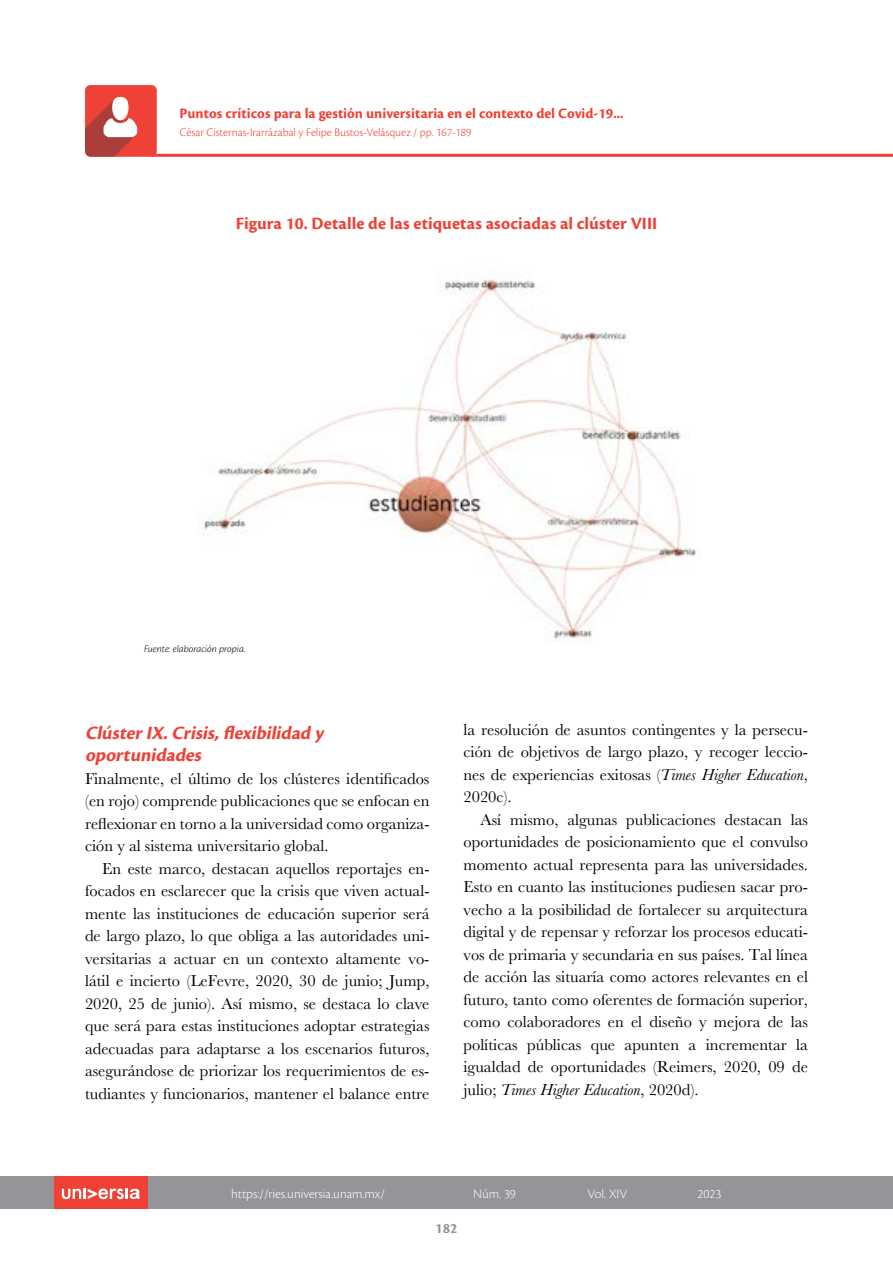
<style>
.page{position:relative;width:893px;height:1263px;background:#fff}
.page>*{position:absolute;margin:0;border:0;box-sizing:border-box;transform-origin:0 0}
.t1{font:italic 700 19.5px/22.5px "Cronos Pro";color:#ef4135}
.t2{font:700 18px "Cronos Pro";letter-spacing:.005em;color:#ef4135}
.t3{font:16.5px/22.5px "Baskerville";color:#000;text-align:justify}
.t4{font:700 15px "Cronos Pro";letter-spacing:.005em;color:#ef4135}
.t5{font:700 15px "Cronos Pro";color:#939598}
.t6{font:300 13.5px "Cronos Pro";color:#fff}
.t7{font:300 12px "Cronos Pro";color:#ef4135}
.t8{font:italic 300 10.5px "Cronos Pro";letter-spacing:-.005em;color:#000}
.s1{font-style:italic}
</style>
<div class="page">
<hr style="left:151px;top:154px;width:742px;height:3px;background:#ef4135">
<div style="left:85px;top:85px;width:72px;height:72px;background:#ef4136;border-radius:5px"></div>
<svg style="left:85px;top:99px;width:52px;height:58px"></svg>
<div style="left:112px;top:97px;width:17px;height:23px;background:#fff;border-radius:50%"></div>
<div style="left:0;top:1177px;width:893px;height:32px;background:#939598"></div>
<div style="left:54px;top:1177px;width:94px;height:32px;background:#ef4135"></div>
<svg style="left:62px;top:1188px;width:78px;height:11px"></svg>
<img style="left:199px;top:274px;width:497px;height:369px">
<p class="t4" style="left:180px;top:104px;width:445px">Puntos críticos para la gestión universitaria en el contexto del Covid-19...</p>
<p class="t7" style="left:180px;top:125px;width:293px">César Cisternas-Irarrázabal y Felipe Bustos-Velásquez / pp. 167-189</p>
<p class="t2" style="left:236px;top:213px;width:423px">Figura 10. Detalle de las etiquetas asociadas al clúster VIII</p>
<p class="t8" style="left:144px;top:642px;width:103px">Fuente: elaboración propia.</p>
<p class="t1" style="left:85px;top:721px;width:244px">ClústerIX.Crisis,flexibilidad y oportunidades</p>
<p class="t3" style="left:85px;top:767px;width:346px">Finalmente, el último de los clústeres identificados (en rojo) comprende publicaciones que se enfocan en reflexionar en torno a la universidad como organiza&shy;ción y al sistema universitario global.</p>
<p class="t3" style="left:85px;top:857px;width:346px;text-indent:17px">En este marco, destacan aquellos reportajes en&shy;focados en esclarecer que la crisis que viven actual&shy;mente las instituciones de educación superior será de largo plazo, lo que obliga a las autoridades uni&shy;versitarias a actuar en un contexto altamente vo&shy;látil e incierto (LeFevre, 2020, 30 de junio; Jump, 2020, 25 de junio). Así mismo, se destaca lo clave que será para estas instituciones adoptar estrategias adecuadas para adaptarse a los escenarios futuros, asegurándose de priorizar los requerimientos de es&shy;tudiantes y funcionarios, mantener el balance entre</p>
<p class="t3" style="left:463px;top:718px;width:346px">la resolución de asuntos contingentes y la persecu&shy;ción de objetivos de largo plazo, y recoger leccio&shy;nes de experiencias exitosas (<span class="s1">Times Higher Education</span>, 2020c).</p>
<p class="t3" style="left:463px;top:808px;width:346px;text-indent:17px">Así mismo, algunas publicaciones destacan las oportunidades de posicionamiento que el convulso momento actual representa para las universidades.<br>Esto en cuanto las instituciones pudiesen sacar pro&shy;vecho a la posibilidad de fortalecer su arquitectura digital y de repensar y reforzar los procesos educati&shy;vos de primaria y secundaria en sus países. Tal línea de acción las situaría como actores relevantes en el futuro, tanto como oferentes de formación superior, como colaboradores en el diseño y mejora de las políticas públicas que apunten a incrementar la igualdad de oportunidades (Reimers, 2020, 09 de julio; <span class="s1">Times Higher Education</span>, 2020d).</p>
<p class="t6" style="left:231px;top:1186px;width:155px">https://ries.universia.unam.mx/</p>
<p class="t6" style="left:473px;top:1186px;width:44px">Núm. 39</p>
<p class="t6" style="left:587px;top:1186px;width:41px">Vol. XIV</p>
<p class="t6" style="left:698px;top:1186px;width:25px">2023</p>
<p class="t5" style="left:435px;top:1220px;width:24px">182</p>
</div>
